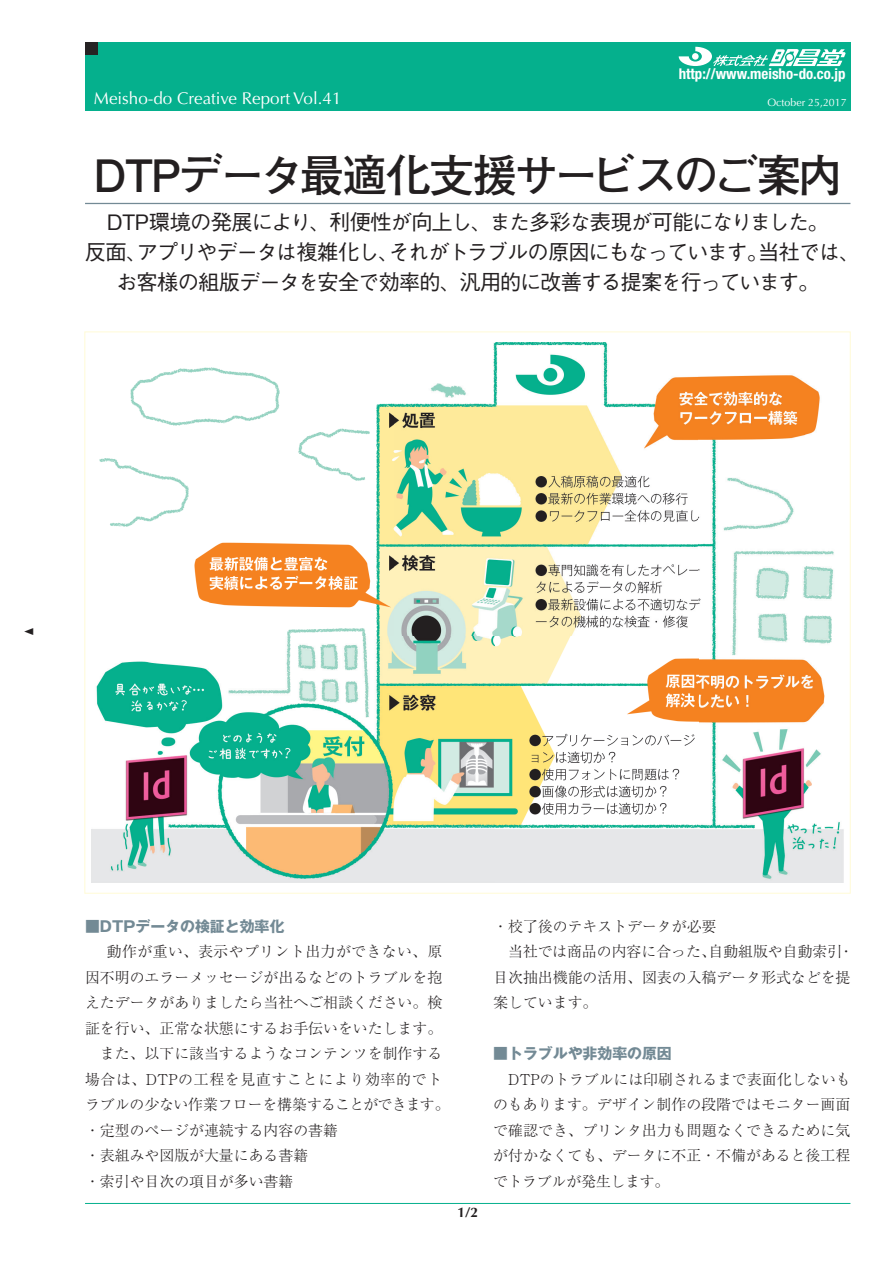
<style>
.page{position:relative;width:893px;height:1263px;background:#fff}
.page>*{position:absolute;margin:0;border:0;box-sizing:border-box;transform-origin:0 0}
.t1{font:700 44.7px "Futo Go B101 Pro";letter-spacing:-.07em;color:#231f20}
.t2{font:500 21.3px/29.7px "Gothic BBB Pro";letter-spacing:-.05em;color:#231f20;text-align:center}
.t3{font:16.95px "Optima";color:#fff}
.t4{font:300 14.85px/25.5px "Ryumin Pro";color:#231f20}
.t5{font:700 condensed 14.85px "Helvetica Neue";color:#fff}
.t6{font:700 14.85px "Gothic MB101 Pro";color:#738a95}
.t7{font:700 13.8px "Optima";color:#231f20}
.t8{font:13.8px "Koz Min Pro";color:#231f20}
.t9{font:10.65px "Optima";color:#fff}
</style>
<div class="page">
<hr style="left:85px;top:1203px;width:765px;height:1px;background:#05b08d">
<div style="left:85px;top:43px;width:766px;height:68px;background:#05b08d"></div>
<svg style="left:679px;top:47px;width:167px;height:19px"></svg>
<hr style="left:85px;top:203px;width:765px;height:1px;background:#738a95">
<div style="left:85px;top:43px;width:13px;height:12px;background:#262324"></div>
<img style="left:91px;top:342px;width:753px;height:541px">
<p class="t5" style="left:679px;top:65px;width:168px">http://www.meisho-do.co.jp</p>
<p class="t3" style="left:94px;top:88px;width:249px">Meisho-do Creative Report Vol.41</p>
<p class="t9" style="left:767px;top:96px;width:81px">October 25,2017</p>
<h1 class="t1" style="left:93px;top:140px;width:751px">DTPデータ最適化支援サービスのご案内</h1>
<h2 class="t2" style="left:85px;top:205px;width:777px">DTP環境の発展により、利便性が向上し、また多彩な表現が可能になりました。<br>反面、アプリやデータは複雑化し、それがトラブルの原因にもなっています。当社では、お客様の組版データを安全で効率的、汎用的に改善する提案を行っています。</h2>
<p class="t8" style="left:19px;top:635px;width:8px;rotate:-90deg">▲</p>
<p class="t6" style="left:85px;top:914px;width:201px">■DTPデータの検証と効率化</p>
<p class="t4" style="left:85px;top:938px;width:366px;text-indent:7px">　動作が重い、表示やプリント出力ができない、原因不明のエラーメッセージが出るなどのトラブルを抱えたデータがありましたら当社へご相談ください。検証を行い、正常な状態にするお手伝いをいたします。　また、以下に該当するようなコンテンツを制作する場合は、DTPの工程を見直すことにより効率的でトラブルの少ない作業フローを構築することができます。・定型のページが連続する内容の書籍<br>・表組みや図版が大量にある書籍<br>・索引や目次の項目が多い書籍</p>
<p class="t7" style="left:457px;top:1204px;width:22px">1/2</p>
<p class="t4" style="left:493px;top:912px;width:362px">・校了後のテキストデータが必要<br>　当社では商品の内容に合った、自動組版や自動索引・目次抽出機能の活用、図表の入稿データ形式などを提案しています。</p>
<p class="t6" style="left:493px;top:1041px;width:180px">■トラブルや非効率の原因</p>
<p class="t4" style="left:493px;top:1065px;width:359px;text-align:justify">　DTPのトラブルには印刷されるまで表面化しないものもあります。デザイン制作の段階ではモニター画面で確認でき、プリンタ出力も問題なくできるために気が付かなくても、データに不正・不備があると後工程でトラブルが発生します。　</p>
</div>
